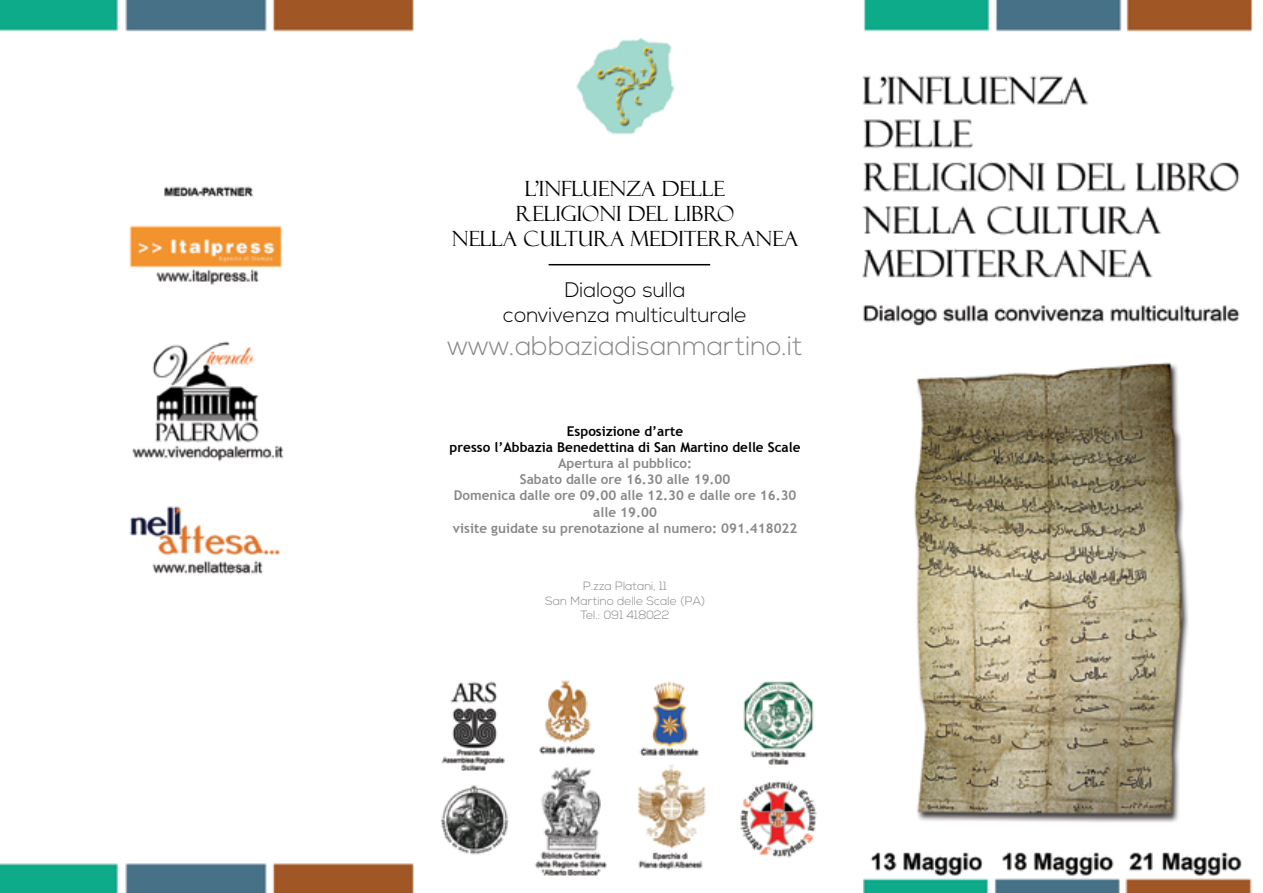
<style>
.page{position:relative;width:1263px;height:893px;background:#fff}
.page>*{position:absolute;margin:0;border:0;box-sizing:border-box;transform-origin:0 0}
.t1{font:300 27px "Nexa";color:#86888a}
.t2{font:21px/25.2px "Felix Titling";color:#000;text-align:center}
.t3{font:300 21px/25.2px "Nexa";color:#000;text-align:center}
.t4{font:700 13.5px/16.2px "Trebuchet MS";color:#86888a;text-align:center}
.t5{font:700 13.5px/16.2px "Trebuchet MS";color:#000;text-align:center}
.t6{font:300 12px/14.4px "Nexa";color:#86888a;text-align:center}
</style>
<div class="page">
<img style="left:0;top:0;width:1253px;height:893px">
<hr style="left:549px;top:264px;width:161px;height:1px;background:#000">
<h2 class="t2" style="left:452px;top:176px;width:348px">L’INFLUENZA DELLE<br>RELIGIONI DEL LIBRO<br>NELLA CULTURA MEDITERRANEA</h2>
<h2 class="t3" style="left:503px;top:278px;width:245px">Dialogo sulla<br>convivenza multiculturale</h2>
<h1 class="t1" style="left:447px;top:330px;width:357px">www.abbaziadisanmartino.it</h1>
<p class="t5" style="left:450px;top:423px;width:352px">Esposizione d’arte<br>presso l’Abbazia Benedettina di San Martino delle Scale</p>
<p class="t4" style="left:453px;top:455px;width:346px">Apertura al pubblico:<br>Sabato dalle ore 16.30 alle 19.00<br>Domenica dalle ore 09.00 alle 12.30 e dalle ore 16.30 alle 19.00<br>visite guidate su prenotazione al numero: 091.418022</p>
<p class="t6" style="left:545px;top:579px;width:162px">P.zza Platani, 11<br>San Martino delle Scale (PA)<br>Tel.: 091 418022</p>
</div>
